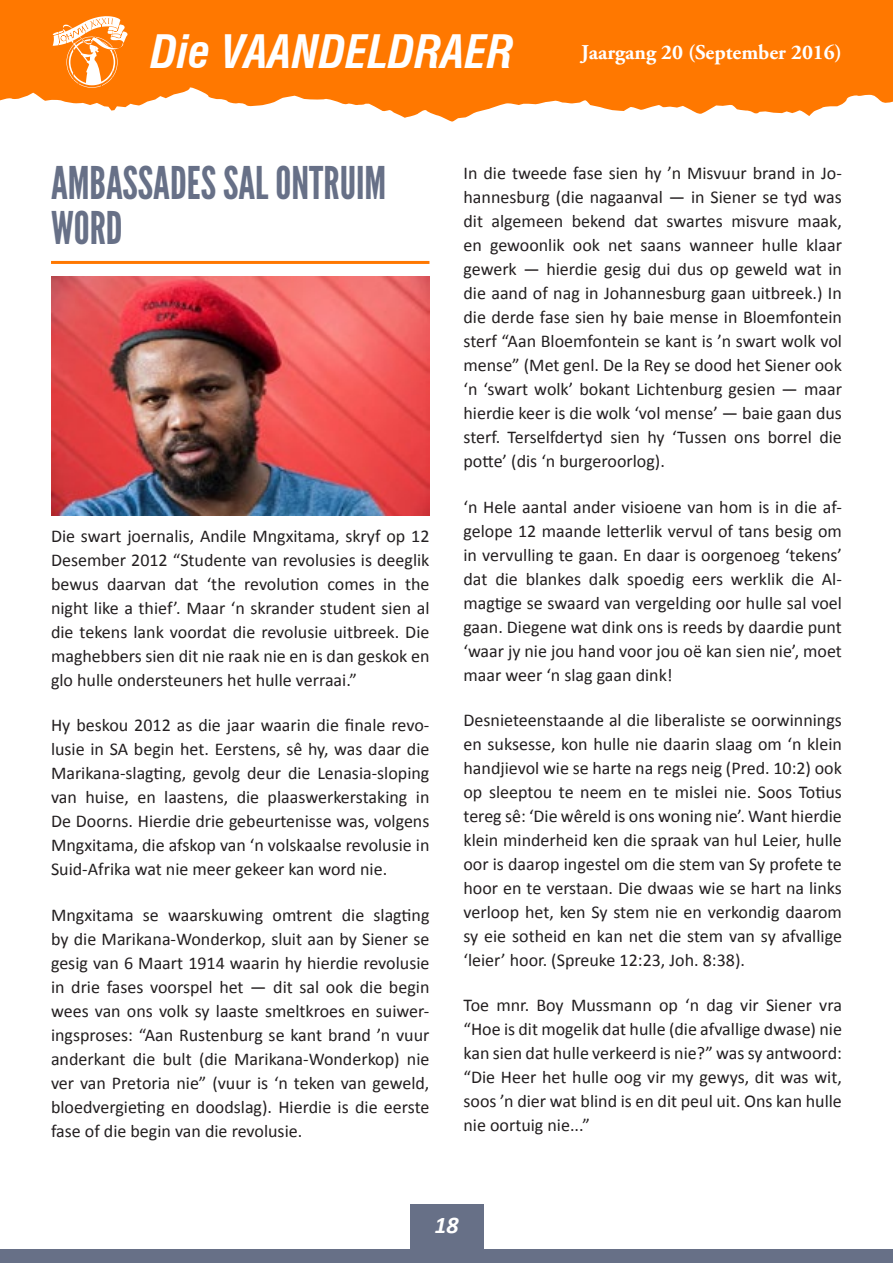
<style>
.page{position:relative;width:893px;height:1263px;background:#fff}
.page>*{position:absolute;margin:0;border:0;box-sizing:border-box;transform-origin:0 0}
.Heading{font:45px/45px "League Gothic";color:#677087}
.t1{font:italic 700 condensed 45px "Swiss 721 BT";color:#fff}
.t2{font:italic 700 24px "Calibri";color:#fff}
.t3{font:700 21px "Adobe Garamond Pro";color:#fff}
.body{font:18px/24px "Calibri";color:#231f20;text-align:justify}
</style>
<div class="page">
<div style="left:410px;top:1204px;width:73px;height:46px;background:#677087"></div>
<hr style="left:51px;top:261px;width:378px;height:3px;background:#ff7800">
<img style="left:51px;top:276px;width:378px;height:239px">
<div style="left:0;top:0;width:893px;height:124px;background:#ff7800"></div>
<div style="left:0;top:1250px;width:893px;height:13px;background:#677087"></div>
<svg style="left:0;top:16px;width:893px;height:108px"></svg>
<h1 class="t1" style="left:151px;top:25px;width:364px">Die VAANDELDRAER</h1>
<p class="t3" style="left:581px;top:40px;width:262px">Jaargang 20 (September 2016)</p>
<p class="Heading" style="left:51px;top:161px;width:337px">AMBASSADES SAL ONTRUIM<br>WORD</p>
<p class="body" style="left:51px;top:524px;width:380px">Die swart joernalis, Andile Mngxitama, skryf op 12<br>Desember 2012 “Studente van revolusies is deeglik bewus daarvan dat ‘the revolution comes in the night like a thief’. Maar ‘n skrander student sien al die tekens lank voordat die revolusie uitbreek. Die maghebbers sien dit nie raak nie en is dan geskok en glo hulle ondersteuners het hulle verraai.”</p>
<p class="body" style="left:51px;top:713px;width:380px">Hy beskou 2012 as die jaar waarin die finale revo&shy;lusie in SA begin het. Eerstens, sê hy, was daar die Marikana-slagting, gevolg deur die Lenasia-sloping van huise, en laastens, die plaaswerkerstaking in De Doorns. Hierdie drie gebeurtenisse was, volgens Mngxitama, die afskop van ‘n volskaalse revolusie in Suid-Afrika wat nie meer gekeer kan word nie.</p>
<p class="body" style="left:51px;top:903px;width:380px">Mngxitama se waarskuwing omtrent die slagting by die Marikana-Wonderkop, sluit aan by Siener se gesig van 6 Maart 1914 waarin hy hierdie revolusie in drie fases voorspel het — dit sal ook die begin wees van ons volk sy laaste smeltkroes en suiwer&shy;ingsproses: “Aan Rustenburg se kant brand ’n vuur anderkant die bult (die Marikana-Wonderkop) nie ver van Pretoria nie” (vuur is ‘n teken van geweld, bloedvergieting en doodslag). Hierdie is die eerste fase of die begin van die revolusie.</p>
<p class="body" style="left:463px;top:161px;width:380px">In die tweede fase sien hy ’n Misvuur brand in Jo&shy;hannesburg (die nagaanval — in Siener se tyd was dit algemeen bekend dat swartes misvure maak, en gewoonlik ook net saans wanneer hulle klaar gewerk — hierdie gesig dui dus op geweld wat in die aand of nag in Johannesburg gaan uitbreek.) In die derde fase sien hy baie mense in Bloemfontein sterf “Aan Bloemfontein se kant is ’n swart wolk vol mense” (Met genl. De la Rey se dood het Siener ook ‘n ‘swart wolk’ bokant Lichtenburg gesien — maar hierdie keer is die wolk ‘vol mense’ — baie gaan dus sterf. Terselfdertyd sien hy ‘Tussen ons borrel die potte’ (dis ‘n burgeroorlog).</p>
<p class="body" style="left:463px;top:495px;width:380px">‘n Hele aantal ander visioene van hom is in die af&shy;gelope 12 maande letterlik vervul of tans besig om in vervulling te gaan. En daar is oorgenoeg ‘tekens’ dat die blankes dalk spoedig eers werklik die Al&shy;magtige se swaard van vergelding oor hulle sal voel gaan. Diegene wat dink ons is reeds by daardie punt ‘waar jy nie jou hand voor jou oë kan sien nie’, moet maar weer ‘n slag gaan dink!</p>
<p class="body" style="left:463px;top:708px;width:380px">Desnieteenstaande al die liberaliste se oorwinnings en suksesse, kon hulle nie daarin slaag om ‘n klein handjievol wie se harte na regs neig (Pred. 10:2) ook op sleeptou te neem en te mislei nie. Soos Totius tereg sê: ‘Die wêreld is ons woning nie’. Want hierdie klein minderheid ken die spraak van hul Leier, hulle oor is daarop ingestel om die stem van Sy profete te hoor en te verstaan. Die dwaas wie se hart na links verloop het, ken Sy stem nie en verkondig daarom sy eie sotheid en kan net die stem van sy afvallige ‘leier’ hoor. (Spreuke 12:23, Joh. 8:38).</p>
<p class="body" style="left:463px;top:993px;width:380px">Toe mnr. Boy Mussmann op ‘n dag vir Siener vra “Hoe is dit mogelik dat hulle (die afvallige dwase) nie kan sien dat hulle verkeerd is nie?” was sy antwoord: “Die Heer het hulle oog vir my gewys, dit was wit, soos ’n dier wat blind is en dit peul uit. Ons kan hulle nie oortuig nie...”</p>
<h2 class="t2" style="left:434px;top:1210px;width:26px">18</h2>
</div>
